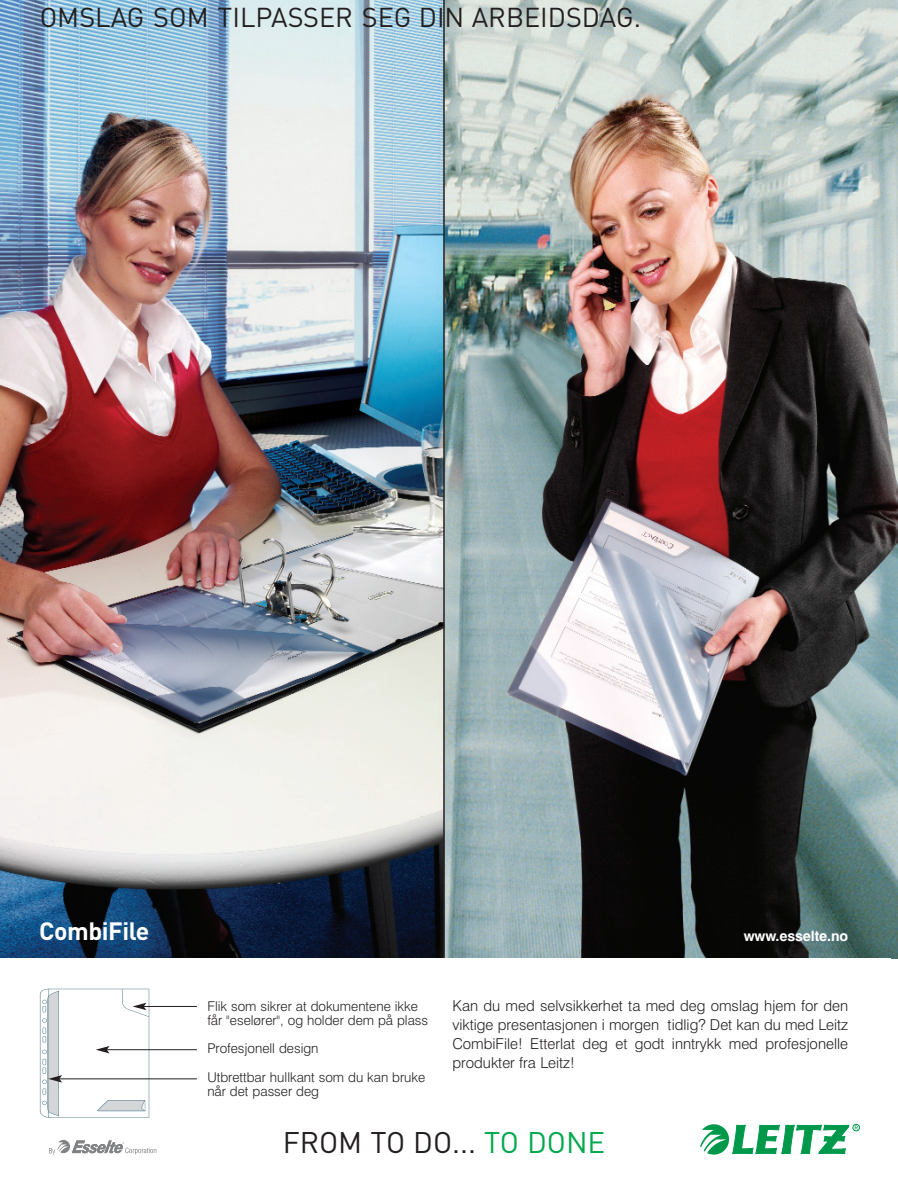
<style>
.page{position:relative;width:898px;height:1204px;background:#fff}
.page>*{position:absolute;margin:0;border:0;box-sizing:border-box;transform-origin:0 0}
.t1{font:29.4px "DIN";color:#231f20}
.t2{font:27px "DIN";color:#231f20}
.t3{font:700 24.75px "DIN";letter-spacing:-.015em;color:#fff}
.t4{font:300 15px/18.8px "Swiss 721 BT";color:#231f20;text-align:justify}
.t5{font:700 14.25px "Swiss 721 BT";letter-spacing:-.005em;color:#fff}
.t6{font:300 13.5px/14.2px "Swiss 721 BT";color:#231f20}
.s1{color:#00a94e}
</style>
<div class="page">
<img style="left:0;top:0;width:897px;height:1155px">
<h2 class="t2" style="left:40px;top:8px;width:602px">OMSLAG SOM TILPASSER SEG DIN ARBEIDSDAG.</h2>
<h3 class="t3" style="left:39px;top:922px;width:112px">CombiFile</h3>
<p class="t5" style="left:743px;top:931px;width:106px">www.esselte.no</p>
<p class="t6" style="left:207px;top:1000px;width:222px">Flik som sikrer at dokumentene ikke får "eselører", og holder dem på plass</p>
<p class="t6" style="left:207px;top:1036px;width:219px;line-height:28.5px">Profesjonell design<br>Utbrettbar hullkant som du kan bruke</p>
<p class="t6" style="left:207px;top:1086px;width:113px">når det passer deg</p>
<p class="t4" style="left:452px;top:998px;width:397px">Kan du med selvsikkerhet ta med deg omslag hjem for den viktige presentasjonen i morgen tidlig? Det kan du med Leitz CombiFile! Etterlat deg et godt inntrykk med profesjonelle produkter fra Leitz!</p>
<h1 class="t1" style="left:282px;top:1133px;width:324px">FROM TO DO... <span class="s1">TO DONE</span></h1>
</div>
